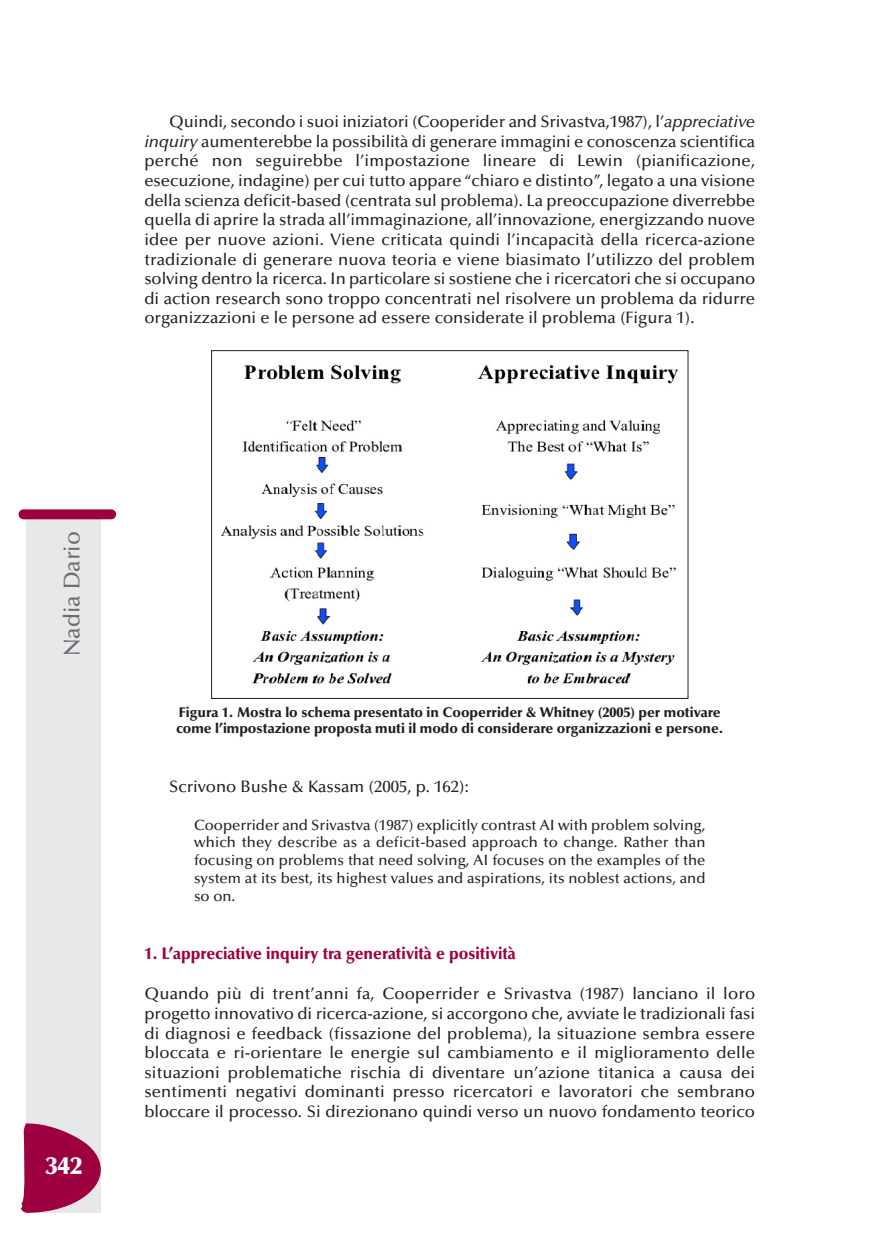
<style>
.page{position:relative;width:869px;height:1241px;background:#fff}
.page>*{position:absolute;margin:0;border:0;box-sizing:border-box;transform-origin:0 0}
.t1{font:900 24.5px "Optima";color:#fff}
.t2{font:500 22.75px "Optima";color:#6c6d70}
.t3{font:500 16.62px/19.6px "Optima";color:#231f20;text-align:justify}
.t4{font:900 16.62px "Optima";color:#9d0140;scale:.95 1}
.t5{font:500 14.88px/17.8px "Optima";color:#231f20;text-align:justify}
.t6{font:900 14px/17px "Optima";color:#231f20}
.s1{font-style:italic}
</style>
<div class="page">
<img style="left:221px;top:364px;width:456px;height:320px">
<div style="left:27px;top:517px;width:74px;height:695px;background:#e7e8e9"></div>
<div style="left:19px;top:509px;width:97px;height:10px;background:#9d0140;border-radius:5px"></div>
<svg style="left:21px;top:1122px;width:80px;height:90px"></svg>
<p class="t3" style="left:144px;top:113px;width:612px;text-indent:25px">Quindi, secondo i suoi iniziatori (Cooperider and Srivastva,1987), l’<span class="s1">appreciative inquiry</span> aumenterebbe la possibilità di generare immagini e conoscenza scientifica perché non seguirebbe l’impostazione lineare di Lewin (pianificazione, esecuzione, indagine) per cui tutto appare“chiaro e distinto”, legato a una visione della scienza deficit-based (centrata sul problema). La preoccupazione diverrebbe quella di aprire la strada all’immaginazione, all’innovazione, energizzando nuove idee per nuove azioni. Viene criticata quindi l’incapacità della ricerca-azione tradizionale di generare nuova teoria e viene biasimato l’utilizzo del problem solving dentro la ricerca. In particolare si sostiene che i ricercatori che si occupano di action research sono troppo concentrati nel risolvere un problema da ridurre organizzazioni e le persone ad essere considerate il problema (Figura 1).</p>
<h2 class="t2" style="left:63px;top:656px;width:127px;rotate:-90deg">Nadia Dario</h2>
<h1 class="t1" style="left:45px;top:1155px;width:38px">342</h1>
<p class="t6" style="left:176px;top:704px;width:549px">Figura 1. Mostra lo schema presentato in Cooperrider &amp; Whitney (2005) per motivare come l’impostazione proposta muti il modo di considerare organizzazioni e persone.</p>
<p class="t3" style="left:169px;top:777px;width:301px">Scrivono Bushe &amp; Kassam (2005, p. 162):</p>
<p class="t5" style="left:194px;top:817px;width:512px">Cooperrider and Srivastva (1987) explicitly contrast AI with problem solving, which they describe as a deficit-based approach to change. Rather than focusing on problems that need solving, AI focuses on the examples of the system at its best, its highest values and aspirations, its noblest actions, and so on.</p>
<p class="t4" style="left:144px;top:946px;width:392px">1. L’appreciative inquiry tra generatività e positività</p>
<p class="t3" style="left:144px;top:985px;width:612px">Quando più di trent’anni fa, Cooperrider e Srivastva (1987) lanciano il loro progetto innovativo di ricerca-azione, si accorgono che, avviate le tradizionali fasi di diagnosi e feedback (fissazione del problema), la situazione sembra essere bloccata e ri-orientare le energie sul cambiamento e il miglioramento delle situazioni problematiche rischia di diventare un’azione titanica a causa dei sentimenti negativi dominanti presso ricercatori e lavoratori che sembrano bloccare il processo. Si direzionano quindi verso un nuovo fondamento teorico</p>
</div>
